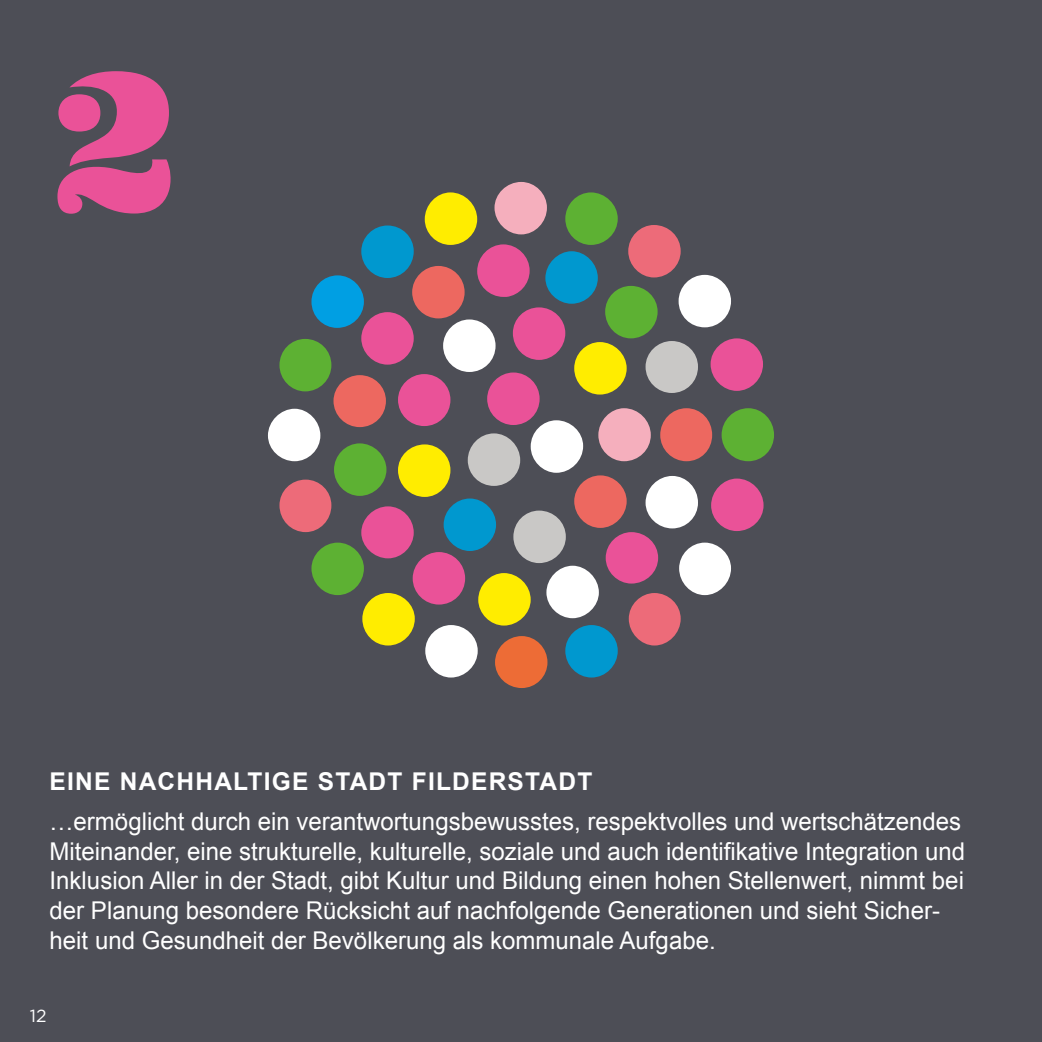
<style>
.page{position:relative;width:1042px;height:1042px;background:#4d4e56}
.page>*{position:absolute;margin:0;border:0;box-sizing:border-box;transform-origin:0 0}
.t1{font:196px "Eames Century Modern Stencil";color:#ea5298}
.t2{font:24.5px/29.8px "Arial";color:#fff}
.t3{font:700 24.5px "Arial";letter-spacing:.05em;color:#fff}
.t4{font:17.5px "Gotham";color:#fff}
</style>
<div class="page">
<div style="left:425px;top:192px;width:52px;height:53px;background:#ffed00;border-radius:50%"></div>
<div style="left:268px;top:409px;width:52px;height:52px;background:#fff;border-radius:50%"></div>
<div style="left:279px;top:339px;width:52px;height:52px;background:#5db133;border-radius:50%"></div>
<div style="left:311px;top:275px;width:53px;height:53px;background:#009fe3;border-radius:50%"></div>
<div style="left:361px;top:225px;width:53px;height:53px;background:#0098cf;border-radius:50%"></div>
<div style="left:279px;top:479px;width:52px;height:53px;background:#ed6b79;border-radius:50%"></div>
<div style="left:361px;top:506px;width:53px;height:52px;background:#ea5298;border-radius:50%"></div>
<div style="left:334px;top:443px;width:52px;height:53px;background:#5db133;border-radius:50%"></div>
<div style="left:333px;top:375px;width:53px;height:52px;background:#ed6860;border-radius:50%"></div>
<div style="left:443px;top:319px;width:52px;height:53px;background:#fff;border-radius:50%"></div>
<div style="left:398px;top:374px;width:52px;height:52px;background:#ea5298;border-radius:50%"></div>
<div style="left:361px;top:312px;width:53px;height:53px;background:#ea5298;border-radius:50%"></div>
<div style="left:412px;top:266px;width:53px;height:52px;background:#ed6860;border-radius:50%"></div>
<svg style="left:477px;top:244px;width:53px;height:53px"></svg>
<div style="left:494px;top:182px;width:53px;height:52px;background:#f5afbd;border-radius:50%"></div>
<div style="left:565px;top:192px;width:53px;height:53px;background:#5db133;border-radius:50%"></div>
<div style="left:628px;top:225px;width:53px;height:52px;background:#ed6b79;border-radius:50%"></div>
<div style="left:487px;top:372px;width:52px;height:53px;background:#ea5298;border-radius:50%"></div>
<div style="left:574px;top:342px;width:53px;height:52px;background:#ffed00;border-radius:50%"></div>
<div style="left:605px;top:286px;width:52px;height:52px;background:#5db133;border-radius:50%"></div>
<div style="left:678px;top:275px;width:53px;height:52px;background:#fff;border-radius:50%"></div>
<div style="left:468px;top:433px;width:52px;height:53px;background:#c9c8c6;border-radius:50%"></div>
<div style="left:531px;top:420px;width:52px;height:53px;background:#fff;border-radius:50%"></div>
<div style="left:598px;top:408px;width:53px;height:53px;background:#f5afbd;border-radius:50%"></div>
<div style="left:645px;top:341px;width:53px;height:52px;background:#c9c8c6;border-radius:50%"></div>
<div style="left:710px;top:338px;width:53px;height:53px;background:#ea5298;border-radius:50%"></div>
<div style="left:444px;top:498px;width:52px;height:53px;background:#0098cf;border-radius:50%"></div>
<div style="left:513px;top:510px;width:53px;height:53px;background:#c9c8c6;border-radius:50%"></div>
<div style="left:574px;top:475px;width:53px;height:53px;background:#ed6860;border-radius:50%"></div>
<div style="left:413px;top:552px;width:52px;height:52px;background:#ea5298;border-radius:50%"></div>
<div style="left:478px;top:573px;width:53px;height:52px;background:#ffed00;border-radius:50%"></div>
<div style="left:546px;top:566px;width:53px;height:52px;background:#fff;border-radius:50%"></div>
<div style="left:645px;top:476px;width:53px;height:52px;background:#fff;border-radius:50%"></div>
<div style="left:660px;top:408px;width:52px;height:53px;background:#ed6860;border-radius:50%"></div>
<div style="left:721px;top:408px;width:53px;height:53px;background:#5db133;border-radius:50%"></div>
<div style="left:711px;top:478px;width:52px;height:53px;background:#ea5298;border-radius:50%"></div>
<div style="left:398px;top:444px;width:52px;height:53px;background:#ffed00;border-radius:50%"></div>
<div style="left:311px;top:542px;width:53px;height:53px;background:#5db133;border-radius:50%"></div>
<div style="left:565px;top:625px;width:53px;height:52px;background:#0098cf;border-radius:50%"></div>
<div style="left:495px;top:636px;width:52px;height:52px;background:#ed6c36;border-radius:50%"></div>
<div style="left:629px;top:593px;width:52px;height:52px;background:#ed6b79;border-radius:50%"></div>
<div style="left:679px;top:542px;width:52px;height:53px;background:#fff;border-radius:50%"></div>
<div style="left:425px;top:625px;width:53px;height:52px;background:#fff;border-radius:50%"></div>
<div style="left:362px;top:593px;width:53px;height:52px;background:#ffed00;border-radius:50%"></div>
<div style="left:606px;top:532px;width:52px;height:51px;background:#ea5298;border-radius:50%"></div>
<div style="left:513px;top:307px;width:52px;height:53px;background:#ea5298;border-radius:50%"></div>
<div style="left:545px;top:251px;width:53px;height:53px;background:#0098cf;border-radius:50%"></div>
<p class="t1" style="left:50px;top:25px;width:131px">2</p>
<h3 class="t3" style="left:50px;top:765px;width:544px">EINE NACHHALTIGE STADT FILDERSTADT</h3>
<p class="t2" style="left:50px;top:806px;width:913px">…ermöglicht durch ein verantwortungsbewusstes, respektvolles und wertschätzendes</p>
<p class="t2" style="left:50px;top:836px;width:917px">Miteinander, eine strukturelle, kulturelle, soziale und auch identifikative Integration und</p>
<h3 class="t2" style="left:50px;top:866px;width:916px">Inklusion Aller in der Stadt, gibt Kultur und Bildung einen hohen Stellenwert, nimmt bei der Planung besondere Rücksicht auf nachfolgende Generationen und sieht Sicher&shy;heit und Gesundheit der Bevölkerung als kommunale Aufgabe.</h3>
<p class="t4" style="left:30px;top:1004px;width:18px">12</p>
</div>
